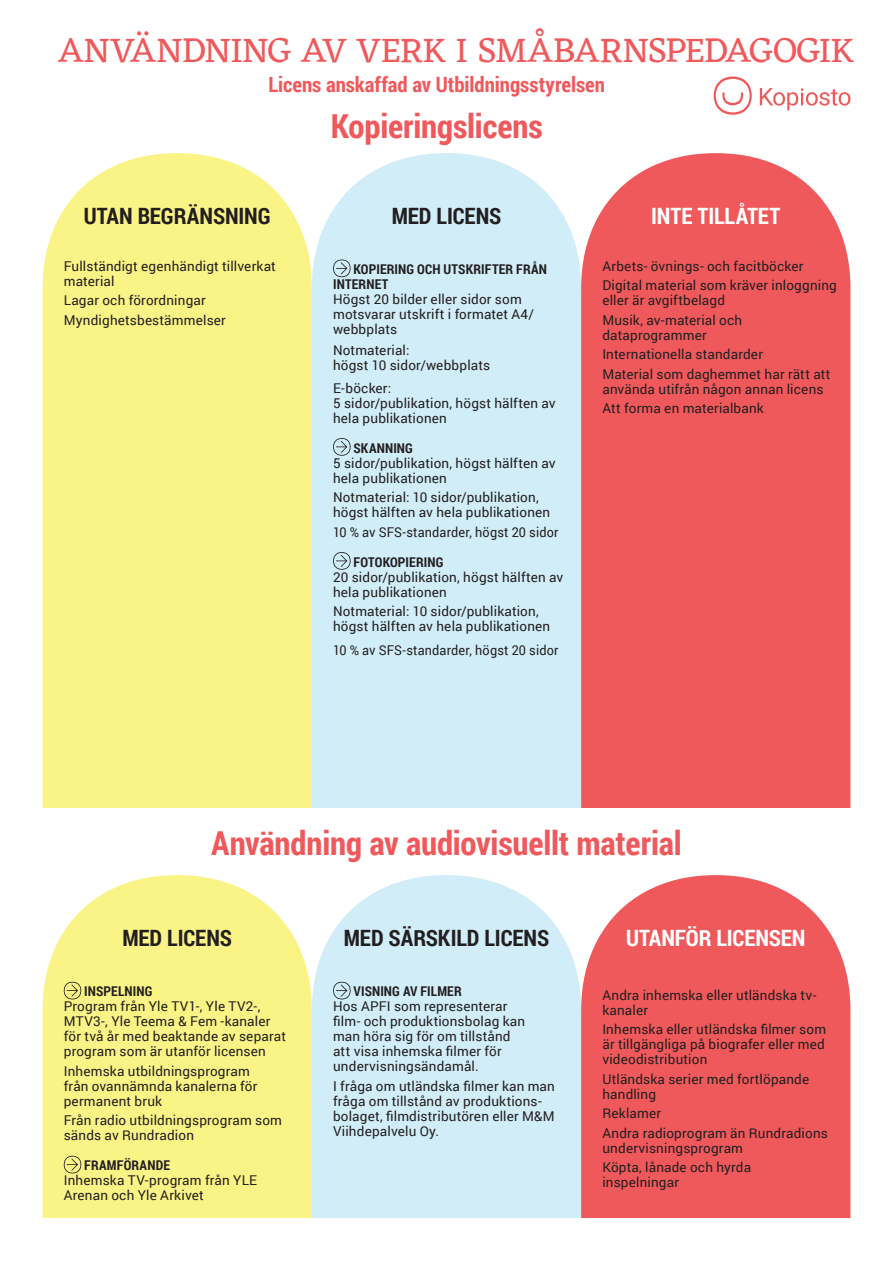
<style>
.page{position:relative;width:893px;height:1263px;background:#fff}
.page>*{position:absolute;margin:0;border:0;box-sizing:border-box;transform-origin:0 0}
.t1{font:36px "Eczar";letter-spacing:-.02em;color:#f0595b}
.Otsikko{font:700 33px "Roboto Condensed";letter-spacing:-.005em;color:#f0595b}
.Otsikko-2{font:700 22.5px "Roboto Condensed";letter-spacing:-.005em;color:#231f20}
.Otsikko-3{font:700 22.5px "Roboto Condensed";color:#fff}
.Otsikko-4{font:700 21px "Roboto Condensed";color:#f0595b}
.Leipäteksti{font:13.5px/15px "Roboto";letter-spacing:.01em;color:#231f20}
.Leipäteksti-2{font:700 13.5px/15px "Roboto Condensed";letter-spacing:.01em;color:#231f20}
.Leipäteksti-3{font:13.5px "Roboto";letter-spacing:.01em;color:#231f20;scale:.94 1}
</style>
<div class="page">
<svg style="left:43px;top:875px;width:269px;height:343px;fill:#faf486"></svg>
<svg style="left:312px;top:875px;width:269px;height:343px;fill:#d1edf7"></svg>
<svg style="left:581px;top:875px;width:269px;height:343px;fill:#f0595b"></svg>
<div style="left:43px;top:153px;width:269px;height:655px;background:#faf486"></div>
<div style="left:312px;top:153px;width:269px;height:655px;background:#d1edf7"></div>
<div style="left:581px;top:153px;width:269px;height:655px;background:#f0595b"></div>
<svg style="left:714px;top:77px;width:38px;height:38px"></svg>
<svg style="left:760px;top:88px;width:90px;height:22px"></svg>
<svg style="left:333px;top:260px;width:18px;height:17px"></svg>
<svg style="left:333px;top:438px;width:18px;height:18px"></svg>
<svg style="left:333px;top:552px;width:18px;height:18px"></svg>
<svg style="left:64px;top:982px;width:17px;height:17px"></svg>
<svg style="left:64px;top:1156px;width:17px;height:17px"></svg>
<svg style="left:333px;top:982px;width:18px;height:17px"></svg>
<p class="t1" style="left:58px;top:26px;width:797px">ANVÄNDNING AV VERK I SMÅBARNSPEDAGOGIK</p>
<p class="Otsikko-4" style="left:268px;top:69px;width:338px">Licens anskaffad av Utbildningsstyrelsen</p>
<p class="Otsikko" style="left:331px;top:103px;width:213px">Kopieringslicens</p>
<p class="Otsikko-2" style="left:84px;top:200px;width:188px">UTAN BEGRÄNSNING</p>
<p class="Otsikko-2" style="left:392px;top:200px;width:111px">MED LICENS</p>
<p class="Otsikko-3" style="left:651px;top:200px;width:131px">INTE TILLÅTET</p>
<p class="Leipäteksti" style="left:64px;top:258px;width:214px">Fullständigt egenhändigt tillverkat material</p>
<p class="Leipäteksti" style="left:64px;top:292px;width:143px">Lagar och förordningar</p>
<p class="Leipäteksti" style="left:64px;top:312px;width:164px">Myndighetsbestämmelser</p>
<p class="Leipäteksti-2" style="left:333px;top:261px;width:216px;text-indent:20px">KOPIERING OCH UTSKRIFTER FRÅN<br>INTERNET</p>
<p class="Leipäteksti" style="left:333px;top:291px;width:202px">Högst 20 bilder eller sidor som motsvarar utskrift i formatet A4/ webbplats</p>
<p class="Leipäteksti" style="left:333px;top:342px;width:159px">Notmaterial:<br>högst 10 sidor/webbplats</p>
<p class="Leipäteksti" style="left:333px;top:380px;width:60px">E-böcker:</p>
<p class="Leipäteksti" style="left:333px;top:395px;width:224px">5 sidor/publikation, högst hälften av hela publikationen</p>
<p class="Leipäteksti-2" style="left:354px;top:440px;width:61px">SKANNING</p>
<p class="Leipäteksti" style="left:333px;top:455px;width:224px">5 sidor/publikation, högst hälften av hela publikationen</p>
<p class="Leipäteksti" style="left:333px;top:489px;width:219px">Notmaterial: 10 sidor/publikation, högst hälften av hela publikationen</p>
<p class="Leipäteksti-3" style="left:333px;top:522px;width:241px">10 % av SFS-standarder, högst 20 sidor</p>
<p class="Leipäteksti-2" style="left:354px;top:554px;width:91px">FOTOKOPIERING</p>
<p class="Leipäteksti" style="left:333px;top:569px;width:232px">20 sidor/publikation, högst hälften av hela publikationen</p>
<p class="Leipäteksti" style="left:333px;top:603px;width:219px">Notmaterial: 10 sidor/publikation, högst hälften av hela publikationen</p>
<p class="Leipäteksti-3" style="left:333px;top:641px;width:241px">10 % av SFS-standarder, högst 20 sidor</p>
<p class="Leipäteksti" style="left:602px;top:258px;width:203px">Arbets- övnings- och facitböcker</p>
<p class="Leipäteksti" style="left:602px;top:277px;width:236px">Digital material som kräver inloggning eller är avgiftbelagd</p>
<p class="Leipäteksti" style="left:602px;top:312px;width:141px">Musik, av-material och dataprogrammer</p>
<p class="Leipäteksti" style="left:602px;top:346px;width:162px">Internationella standarder</p>
<p class="Leipäteksti" style="left:602px;top:366px;width:230px">Material som daghemmet har rätt att använda utifrån någon annan licens</p>
<p class="Leipäteksti" style="left:602px;top:400px;width:163px">Att forma en materialbank</p>
<p class="Otsikko" style="left:211px;top:820px;width:472px">Användning av audiovisuellt material</p>
<p class="Otsikko-2" style="left:122px;top:922px;width:111px">MED LICENS</p>
<p class="Otsikko-2" style="left:344px;top:922px;width:207px">MED SÄRSKILD LICENS</p>
<p class="Otsikko-3" style="left:626px;top:922px;width:181px">UTANFÖR LICENSEN</p>
<p class="Leipäteksti-2" style="left:84px;top:983px;width:70px">INSPELNING</p>
<p class="Leipäteksti" style="left:64px;top:998px;width:224px">Program från Yle TV1-, Yle TV2-,<br>MTV3-, Yle Teema &amp; Fem -kanaler för två år med beaktande av separat program som är utanför licensen</p>
<p class="Leipäteksti" style="left:64px;top:1063px;width:195px">Inhemska utbildningsprogram från ovannämnda kanalerna för permanent bruk</p>
<p class="Leipäteksti" style="left:64px;top:1112px;width:220px">Från radio utbildningsprogram som sänds av Rundradion</p>
<p class="Leipäteksti-2" style="left:84px;top:1157px;width:87px">FRAMFÖRANDE</p>
<p class="Leipäteksti" style="left:64px;top:1172px;width:195px">Inhemska TV-program från YLE<br>Arenan och Yle Arkivet</p>
<p class="Leipäteksti-2" style="left:354px;top:983px;width:110px">VISNING AV FILMER</p>
<p class="Leipäteksti" style="left:333px;top:998px;width:193px">Hos APFI som representerar film- och produktionsbolag kan man höra sig för om tillstånd att visa inhemska filmer för undervisningsändamål.</p>
<p class="Leipäteksti" style="left:333px;top:1078px;width:223px">I fråga om utländska filmer kan man fråga om tillstånd av produktions&shy;bolaget, filmdistributören eller M&amp;M<br>Viihdepalvelu Oy.</p>
<p class="Leipäteksti" style="left:602px;top:987px;width:216px">Andra inhemska eller utländska tv&shy;kanaler</p>
<p class="Leipäteksti" style="left:602px;top:1021px;width:225px;text-align:justify">Inhemska eller utländska filmer som är tillgängliga på biografer eller med videodistribution</p>
<p class="Leipäteksti" style="left:602px;top:1071px;width:208px">Utländska serier med fortlöpande handling</p>
<p class="Leipäteksti" style="left:602px;top:1105px;width:60px">Reklamer</p>
<p class="Leipäteksti" style="left:602px;top:1125px;width:227px">Andra radioprogram än Rundradions undervisningsprogram</p>
<p class="Leipäteksti" style="left:602px;top:1159px;width:150px">Köpta, lånade och hyrda inspelningar</p>
</div>
